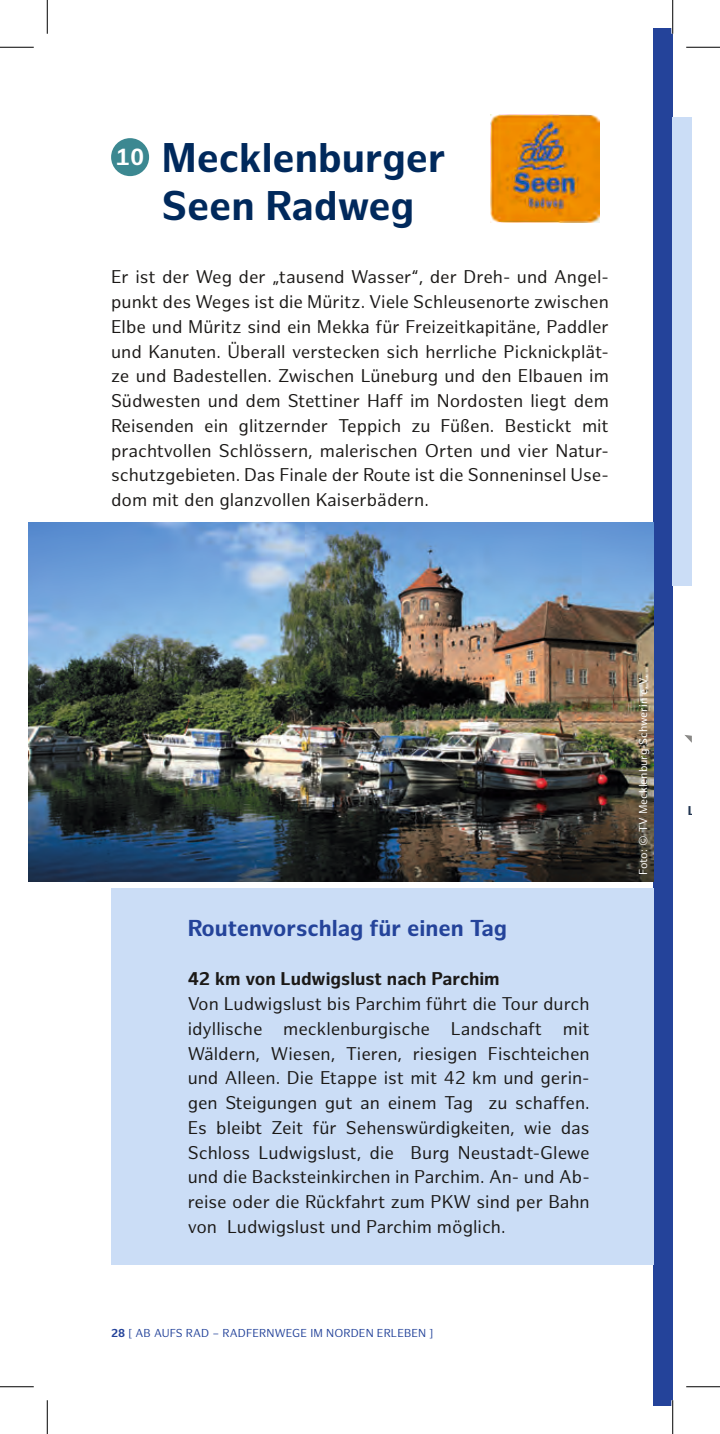
<style>
.page{position:relative;width:720px;height:1434px;background:#fff}
.page>*{position:absolute;margin:0;border:0;box-sizing:border-box;transform-origin:0 0}
.t1{font:700 40.5px/48.6px "Hamburg Sans";color:#00295c}
.t2{font:700 22.72px "Hamburg Sans";color:#fff}
.t3{font:700 22.5px "Hamburg Sans";color:#24439a}
.t4{font:18px/24.8px "Hamburg Sans";color:#1b1917;text-align:justify}
.t5{font:700 18px "Hamburg Sans";color:#1b1917}
.t6{font:11.25px "Hamburg Sans";letter-spacing:.01em;color:#24439a}
.t7{font:11.25px "Hamburg Sans";color:#fff}
.s1{font-weight:700}
</style>
<div class="page">
<div style="left:653px;top:28px;width:19px;height:1378px;background:#24439a"></div>
<div style="left:111px;top:888px;width:542px;height:377px;background:#cbddf6"></div>
<img style="left:491px;top:114px;width:108px;height:109px">
<div style="left:111px;top:138px;width:38px;height:38px;background:#3c8891;border-radius:50%"></div>
<img style="left:28px;top:523px;width:625px;height:358px">
<div style="left:672px;top:117px;width:19px;height:468px;background:#cbddf6"></div>
<svg style="left:684px;top:735px;width:7px;height:7px"></svg>
<hr style="left:671px;top:0;width:3px;height:34px;background:#fff">
<hr style="left:671px;top:1400px;width:3px;height:34px;background:#fff">
<hr style="left:0;top:47px;width:34px;height:1px;background:#000">
<hr style="left:686px;top:47px;width:34px;height:1px;background:#000">
<hr style="left:0;top:1386px;width:34px;height:1px;background:#000">
<hr style="left:686px;top:1386px;width:34px;height:1px;background:#000">
<hr style="left:47px;top:0;width:1px;height:34px;background:#000">
<hr style="left:47px;top:1400px;width:1px;height:34px;background:#000">
<hr style="left:672px;top:0;width:1px;height:34px;background:#000">
<hr style="left:672px;top:1400px;width:1px;height:34px;background:#000">
<p class="t2" style="left:116px;top:144px;width:30px">10</p>
<h1 class="t1" style="left:162px;top:134px;width:285px">Mecklenburger<br>Seen Radweg</h1>
<p class="t4" style="left:111px;top:265px;width:499px">Er ist der Weg der „tausend Wasser“, der Dreh- und Angel&shy;punkt des Weges ist die Müritz. Viele Schleusenorte zwischen Elbe und Müritz sind ein Mekka für Freizeitkapitäne, Paddler und Kanuten. Überall verstecken sich herrliche Picknickplät&shy;ze und Badestellen. Zwischen Lüneburg und den Elbauen im Südwesten und dem Stettiner Haff im Nordosten liegt dem Reisenden ein glitzernder Teppich zu Füßen. Bestickt mit prachtvollen Schlössern, malerischen Orten und vier Natur&shy;schutzgebieten. Das Finale der Route ist die Sonneninsel Use&shy;dom mit den glanzvollen Kaiserbädern.</p>
<p class="t3" style="left:188px;top:915px;width:321px">Routenvorschlag für einen Tag</p>
<p class="t5" style="left:188px;top:968px;width:313px">42 km von Ludwigslust nach Parchim</p>
<p class="t4" style="left:188px;top:992px;width:403px">Von Ludwigslust bis Parchim führt die Tour durch idyllische mecklenburgische Landschaft mit Wäldern, Wiesen, Tieren, riesigen Fischteichen und Alleen. Die Etappe ist mit 42 km und gerin&shy;gen Steigungen gut an einem Tag zu schaffen.<br>Es bleibt Zeit für Sehenswürdigkeiten, wie das Schloss Ludwigslust, die Burg Neustadt-Glewe und die Backsteinkirchen in Parchim. An- und Ab&shy;reise oder die Rückfahrt zum PKW sind per Bahn von Ludwigslust und Parchim möglich.</p>
<p class="t6" style="left:111px;top:1327px;width:323px"><span class="s1">28</span> [ AB AUFS RAD – RADFERNWEGE IM NORDEN ERLEBEN ]</p>
<p class="t7" style="left:636px;top:875px;width:201px;rotate:-90deg">Foto: © TV Mecklenburg-Schwerin e.V.</p>
</div>
